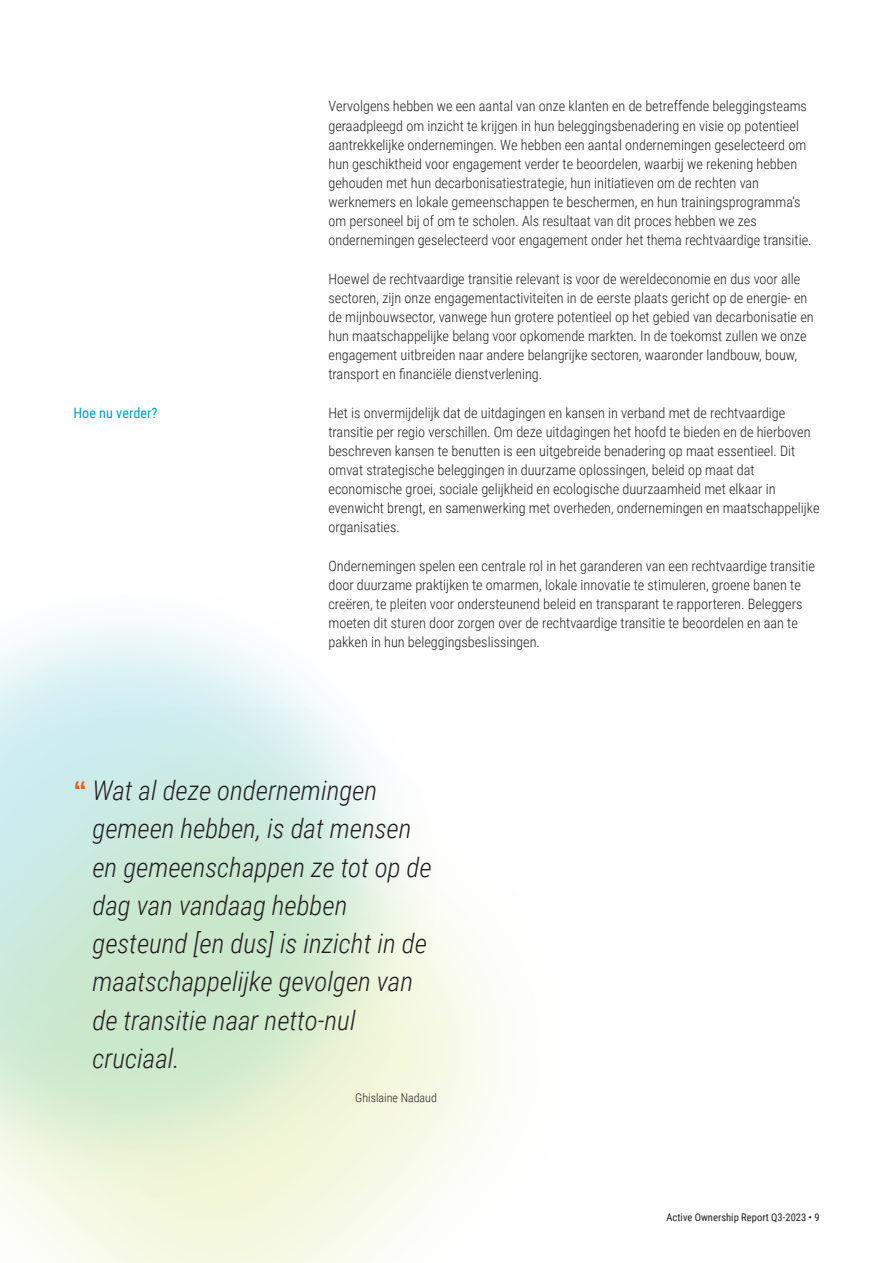
<style>
.page{position:relative;width:893px;height:1263px;background:#fff}
.page>*{position:absolute;margin:0;border:0;box-sizing:border-box;transform-origin:0 0}
.Quote__medium{font:italic 300 27px/38.2px "Roboto Condensed";color:#231f20}
.Leestekst{font:300 14.25px/19.2px "Roboto Condensed";color:#231f20}
.Subhoofdstukkop{font:14.25px "Roboto Condensed";color:#00a2bd}
.Figuur_Source{font:300 12px "Roboto Condensed";color:#231f20}
.t1{font:10.5px "Roboto Condensed";letter-spacing:.005em;color:#231f20}
.s1{font-family:"Ramabhadra";font-weight:400;font-style:normal;color:#e76408}
</style>
<div class="page">
<p class="Subhoofdstukkop" style="left:73px;top:403px;width:86px">Hoe nu verder?</p>
<p class="Leestekst" style="left:328px;top:96px;width:485px">Vervolgens hebben we een aantal van onze klanten en de betreffende beleggingsteams geraadpleegd om inzicht te krijgen in hun beleggingsbenadering en visie op potentieel aantrekkelijke ondernemingen. We hebben een aantal ondernemingen geselecteerd om hun geschiktheid voor engagement verder te beoordelen, waarbij we rekening hebben gehouden met hun decarbonisatiestrategie, hun initiatieven om de rechten van werknemers en lokale gemeenschappen te beschermen, en hun trainingsprogramma’s om personeel bij of om te scholen. Als resultaat van dit proces hebben we zes ondernemingen geselecteerd voor engagement onder het thema rechtvaardige transitie.</p>
<p class="Leestekst" style="left:328px;top:268px;width:487px">Hoewel de rechtvaardige transitie relevant is voor de wereldeconomie en dus voor alle sectoren, zijn onze engagementactiviteiten in de eerste plaats gericht op de energie- en de mijnbouwsector, vanwege hun grotere potentieel op het gebied van decarbonisatie en hun maatschappelijke belang voor opkomende markten. In de toekomst zullen we onze engagement uitbreiden naar andere belangrijke sectoren, waaronder landbouw, bouw, transport en financiële dienstverlening.</p>
<p class="Leestekst" style="left:328px;top:402px;width:493px">Het is onvermijdelijk dat de uitdagingen en kansen in verband met de rechtvaardige transitie per regio verschillen. Om deze uitdagingen het hoofd te bieden en de hierboven beschreven kansen te benutten is een uitgebreide benadering op maat essentieel. Dit omvat strategische beleggingen in duurzame oplossingen, beleid op maat dat economische groei, sociale gelijkheid en ecologische duurzaamheid met elkaar in evenwicht brengt, en samenwerking met overheden, ondernemingen en maatschappelijke organisaties.</p>
<p class="Leestekst" style="left:328px;top:555px;width:488px">Ondernemingen spelen een centrale rol in het garanderen van een rechtvaardige transitie door duurzame praktijken te omarmen, lokale innovatie te stimuleren, groene banen te creëren, te pleiten voor ondersteunend beleid en transparant te rapporteren. Beleggers moeten dit sturen door zorgen over de rechtvaardige transitie te beoordelen en aan te pakken in hun beleggingsbeslissingen.</p>
<p class="Quote__medium" style="left:92px;top:770px;width:341px;text-indent:-19px"><span class="s1">“</span> Wat al deze ondernemingen gemeen hebben, is dat mensen en gemeenschappen ze tot op de dag van vandaag hebben gesteund [en dus] is inzicht in de maatschappelijke gevolgen van de transitie naar netto-nul cruciaal.</p>
<p class="Figuur_Source" style="left:355px;top:1089px;width:83px">Ghislaine Nadaud</p>
<p class="t1" style="left:666px;top:1210px;width:155px">Active Ownership Report Q3-2023 • 9</p>
</div>
